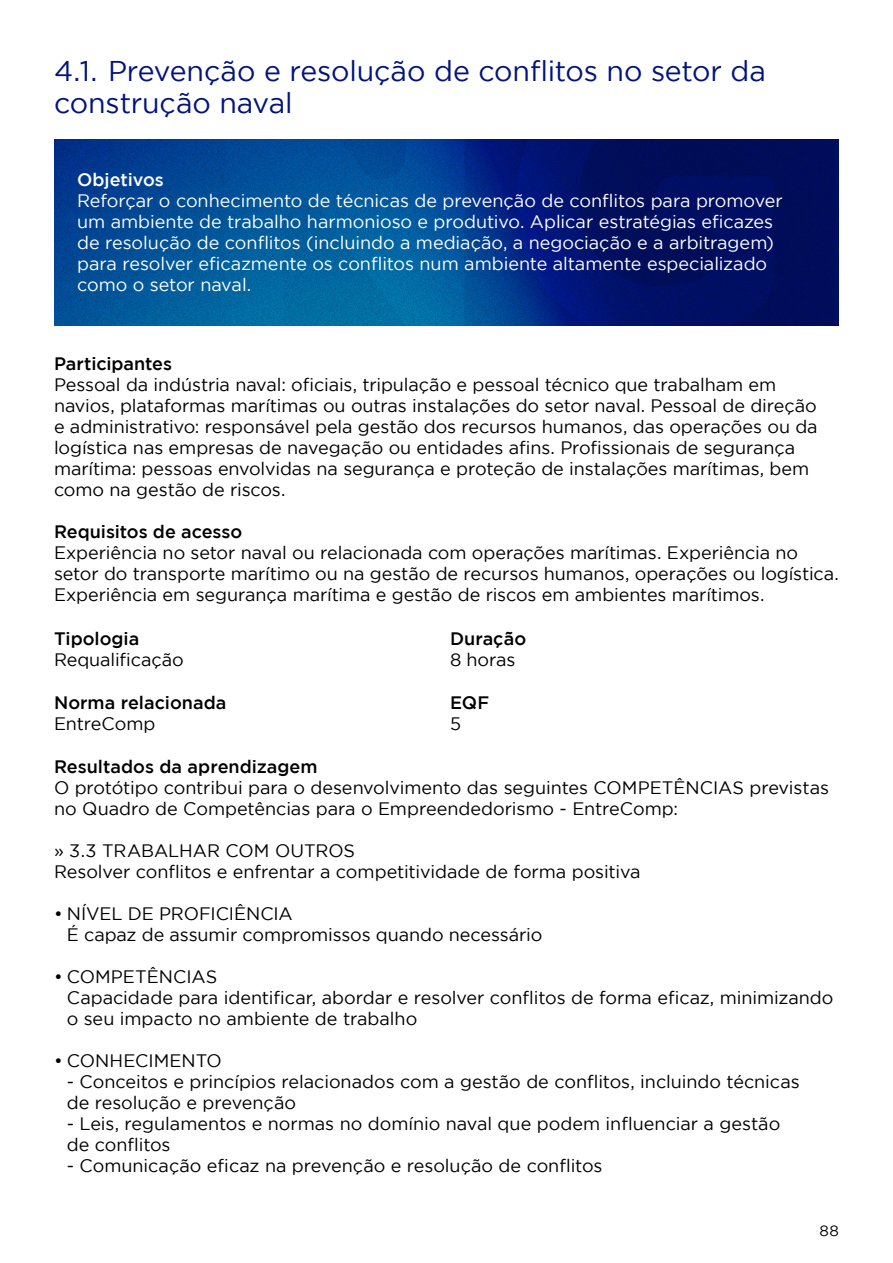
<style>
.page{position:relative;width:893px;height:1263px;background:#fff}
.page>*{position:absolute;margin:0;border:0;box-sizing:border-box;transform-origin:0 0}
.t1{font:28.5px/31.5px "Gotham";letter-spacing:-.005em;color:#01137d}
.t2{font:18px/21px "Gotham";letter-spacing:-.005em;color:#000}
.t3{font:18px/21px "Gotham";color:#fff}
.t4{font:500 18px "Gotham";color:#000}
.t5{font:500 18px "Gotham";letter-spacing:-.005em;color:#fff}
.t6{font:15px "Gotham";color:#000}
</style>
<div class="page">
<img style="left:54px;top:139px;width:785px;height:187px">
<p class="t1" style="left:54px;top:55px;width:713px">4.1. Prevenção e resolução de conflitos no setor da construção naval</p>
<p class="t5" style="left:77px;top:169px;width:88px">Objetivos</p>
<p class="t3" style="left:77px;top:190px;width:707px">Reforçar o conhecimento de técnicas de prevenção de conflitos para promover um ambiente de trabalho harmonioso e produtivo. Aplicar estratégias eficazes de resolução de conflitos (incluindo a mediação, a negociação e a arbitragem) para resolver eficazmente os conflitos num ambiente altamente especializado como o setor naval.</p>
<p class="t4" style="left:54px;top:353px;width:120px">Participantes</p>
<p class="t2" style="left:54px;top:374px;width:765px">Pessoal da indústria naval: oficiais, tripulação e pessoal técnico que trabalham em navios, plataformas marítimas ou outras instalações do setor naval. Pessoal de direção e administrativo: responsável pela gestão dos recursos humanos, das operações ou da logística nas empresas de navegação ou entidades afins. Profissionais de segurança marítima: pessoas envolvidas na segurança e proteção de instalações marítimas, bem como na gestão de riscos.</p>
<p class="t4" style="left:54px;top:521px;width:190px">Requisitos de acesso</p>
<p class="t2" style="left:54px;top:542px;width:786px">Experiência no setor naval ou relacionada com operações marítimas. Experiência no setor do transporte marítimo ou na gestão de recursos humanos, operações ou logística.<br>Experiência em segurança marítima e gestão de riscos em ambientes marítimos.</p>
<p class="t4" style="left:54px;top:628px;width:87px">Tipologia</p>
<p class="t2" style="left:54px;top:649px;width:131px">Requalificação</p>
<p class="t4" style="left:450px;top:628px;width:78px">Duração</p>
<p class="t2" style="left:450px;top:649px;width:67px">8 horas</p>
<p class="t4" style="left:54px;top:692px;width:174px">Norma relacionada</p>
<p class="t2" style="left:54px;top:713px;width:103px">EntreComp</p>
<p class="t4" style="left:450px;top:692px;width:41px">EQF</p>
<p class="t2" style="left:450px;top:713px;width:13px">5</p>
<p class="t4" style="left:54px;top:756px;width:265px">Resultados da aprendizagem</p>
<p class="t2" style="left:54px;top:776px;width:777px">O protótipo contribui para o desenvolvimento das seguintes COMPETÊNCIAS previstas no Quadro de Competências para o Empreendedorismo - EntreComp:</p>
<p class="t2" style="left:54px;top:839px;width:303px">» 3.3 TRABALHAR COM OUTROS</p>
<p class="t2" style="left:54px;top:860px;width:588px">Resolver conflitos e enfrentar a competitividade de forma positiva</p>
<p class="t2" style="left:67px;top:902px;width:477px;text-indent:-13px">• NÍVEL DE PROFICIÊNCIA<br>É capaz de assumir compromissos quando necessário</p>
<p class="t2" style="left:67px;top:965px;width:768px;text-indent:-13px">• COMPETÊNCIAS<br>Capacidade para identificar, abordar e resolver conflitos de forma eficaz, minimizando o seu impacto no ambiente de trabalho</p>
<p class="t2" style="left:54px;top:1049px;width:169px">• CONHECIMENTO</p>
<p class="t2" style="left:67px;top:1070px;width:734px">- Conceitos e princípios relacionados com a gestão de conflitos, incluindo técnicas de resolução e prevenção</p>
<p class="t2" style="left:67px;top:1112px;width:715px">- Leis, regulamentos e normas no domínio naval que podem influenciar a gestão de conflitos</p>
<p class="t2" style="left:67px;top:1154px;width:537px">- Comunicação eficaz na prevenção e resolução de conflitos</p>
<p class="t6" style="left:820px;top:1223px;width:21px">88</p>
</div>
